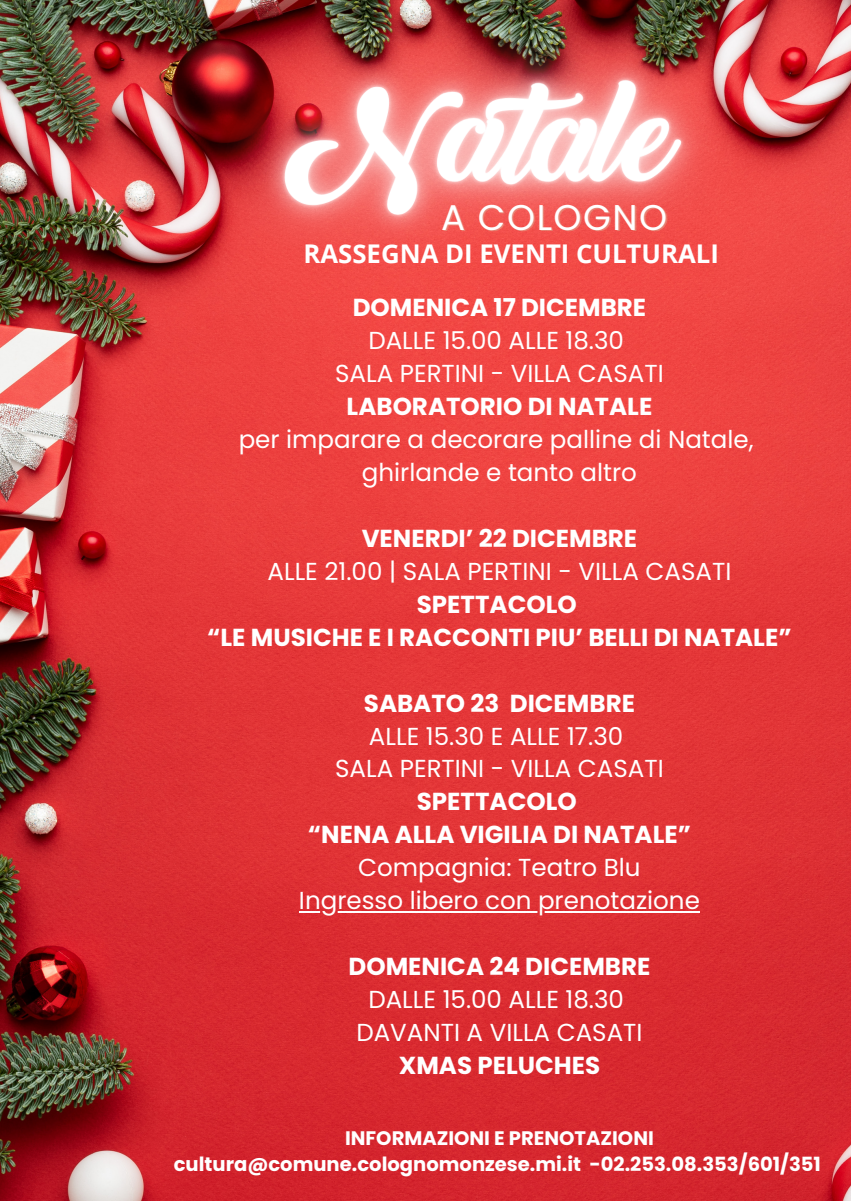
<style>
.page{position:relative;width:851px;height:1202px;background:#fff}
.page>*{position:absolute;margin:0;border:0;box-sizing:border-box;transform-origin:0 0}
.t1{font:35.8px "Poppins";letter-spacing:.045em;color:#fff}
.t2{font:700 25.8px "Open Sans";color:#fff}
.t3{font:24.6px "Poppins";color:#fff}
.t4{font:700 24.6px "Poppins";color:#fff}
.t5{font:700 19.6px "Poppins";color:#fff}
</style>
<div class="page">
<img style="left:0;top:0;width:849px;height:1200px">
<hr style="left:299px;top:910px;width:400px;height:2px;background:#fff">
<img style="left:147px;top:0;width:671px;height:377px">
<p class="t1" style="left:441px;top:192px;width:227px">A COLOGNO</p>
<p class="t2" style="left:303px;top:236px;width:417px">RASSEGNA DI EVENTI CULTURALI</p>
<p class="t4" style="left:352px;top:290px;width:295px">DOMENICA 17 DICEMBRE</p>
<p class="t3" style="left:368px;top:323px;width:257px">DALLE 15.00 ALLE 18.30</p>
<p class="t3" style="left:335px;top:356px;width:330px">SALA PERTINI - VILLA CASATI</p>
<p class="t4" style="left:346px;top:389px;width:307px">LABORATORIO DI NATALE</p>
<p class="t3" style="left:238px;top:422px;width:516px">per imparare a decorare palline di Natale,</p>
<p class="t3" style="left:362px;top:455px;width:276px">ghirlande e tanto altro</p>
<p class="t4" style="left:361px;top:521px;width:277px">VENERDI’ 22 DICEMBRE</p>
<p class="t3" style="left:267px;top:554px;width:465px">ALLE 21.00 | SALA PERTINI - VILLA CASATI</p>
<p class="t4" style="left:416px;top:587px;width:161px">SPETTACOLO</p>
<p class="t4" style="left:207px;top:620px;width:585px">“LE MUSICHE E I RACCONTI PIU’ BELLI DI NATALE”</p>
<p class="t4" style="left:364px;top:685px;width:272px">SABATO 23 DICEMBRE</p>
<p class="t3" style="left:369px;top:718px;width:256px">ALLE 15.30 E ALLE 17.30</p>
<p class="t3" style="left:335px;top:751px;width:330px">SALA PERTINI - VILLA CASATI</p>
<p class="t4" style="left:416px;top:784px;width:161px">SPETTACOLO</p>
<p class="t4" style="left:308px;top:817px;width:384px">“NENA ALLA VIGILIA DI NATALE”</p>
<p class="t3" style="left:358px;top:850px;width:284px">Compagnia: Teatro Blu</p>
<p class="t3" style="left:299px;top:883px;width:402px">Ingresso libero con prenotazione</p>
<p class="t4" style="left:348px;top:949px;width:303px">DOMENICA 24 DICEMBRE</p>
<p class="t3" style="left:368px;top:982px;width:257px">DALLE 15.00 ALLE 18.30</p>
<p class="t3" style="left:356px;top:1015px;width:287px">DAVANTI A VILLA CASATI</p>
<p class="t4" style="left:398px;top:1048px;width:203px">XMAS PELUCHES</p>
<p class="t5" style="left:345px;top:1123px;width:310px">INFORMAZIONI E PRENOTAZIONI</p>
<p class="t5" style="left:174px;top:1150px;width:648px">cultura@comune.colognomonzese.mi.it -02.253.08.353/601/351</p>
</div>
